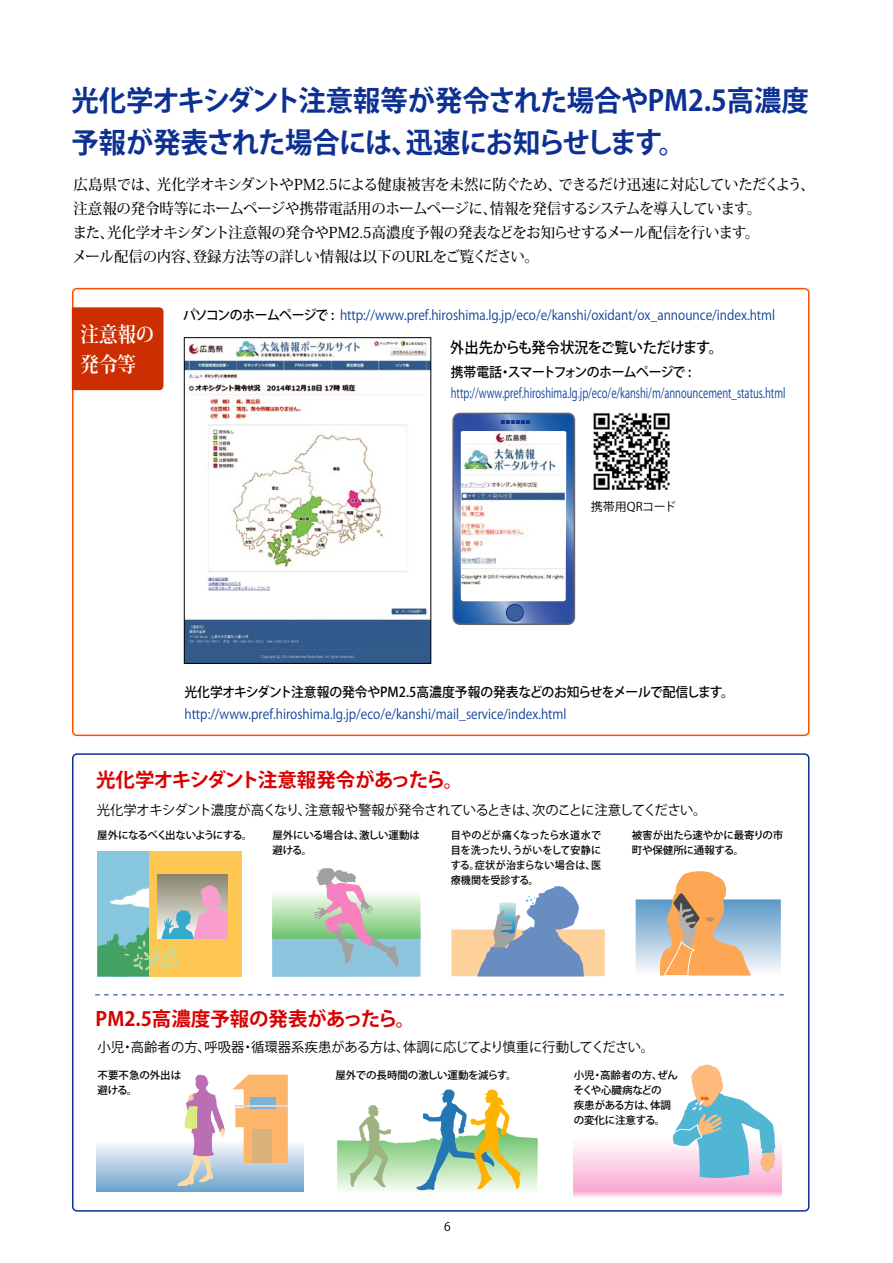
<style>
.page{position:relative;width:893px;height:1263px;background:#fff}
.page>*{position:absolute;margin:0;border:0;box-sizing:border-box;transform-origin:0 0}
.t1{font:700 28.5px/42px "Koz Go Pro";letter-spacing:-.02em;color:#0d3192;scale:.96 1}
.t2{font:700 21px/30px "Koz Min Pro";color:#fff;scale:.88 1}
.t3{font:700 19.5px "Koz Go Pro";letter-spacing:-.06em;color:#d90000}
.t4{font:700 19.5px "Koz Go Pro";letter-spacing:-.01em;color:#d90000}
.t5{font:500 15px/24px "Koz Min Pro";letter-spacing:-.02em;color:#000;scale:.96 1}
.t6{font:500 15px "Koz Go Pro";letter-spacing:-.025em;color:#000;scale:.95 1}
.t7{font:13.5px "Koz Go Pro";color:#0c4099;scale:.9 1}
.t8{font:13.5px "Koz Go Pro";color:#0c4099;scale:.72 1}
.t9{font:13.5px "Koz Go Pro";letter-spacing:-.025em;color:#000}
.t10{font:500 13.5px "Koz Go Pro";letter-spacing:-.01em;color:#000;scale:.95 1}
.t11{font:13.5px "Koz Go Pro";color:#000}
.t12{font:500 13.5px "Koz Go Pro";letter-spacing:-.05em;color:#000;scale:.95 1}
.t13{font:12px "Koz Go Pro";color:#000}
.t14{font:500 10.5px/15px "Koz Go Pro";letter-spacing:-.02em;color:#000}
.t15{font:500 10.5px/15px "Koz Go Pro";letter-spacing:-.02em;color:#000;text-align:justify;scale:.96 1}
.t16{font:500 10.5px "Koz Go Pro";letter-spacing:-.085em;color:#000}
.t17{font:5.25px "Hira Kaku Pro W3";color:#0d3192}
.s1{font-weight:500;color:#000}
</style>
<div class="page">
<div style="left:97px;top:1139px;width:206px;height:52px;background:linear-gradient(to bottom,#fffefe,#71a5cd)"></div>
<div style="left:272px;top:929px;width:148px;height:48px;background:#8dc5de"></div>
<div style="left:451px;top:929px;width:154px;height:47px;background:#fdd199"></div>
<div style="left:636px;top:899px;width:145px;height:77px;background:linear-gradient(to bottom,#5896c4,#fdfcfd)"></div>
<div style="left:272px;top:890px;width:148px;height:49px;background:linear-gradient(to bottom,#fefff7,#6cc26c)"></div>
<img style="left:186px;top:339px;width:243px;height:323px">
<div style="left:184px;top:337px;width:247px;height:327px;border:1px solid #000"></div>
<div style="left:72px;top:288px;width:737px;height:448px;border:2px solid #ff4d00;border-radius:4px"></div>
<div style="left:72px;top:753px;width:737px;height:458px;border:2px solid #0d3192;border-radius:4px"></div>
<div style="left:72px;top:307px;width:91px;height:83px;background:#cc2e01"></div>
<svg style="left:95px;top:994px;width:689px;height:1px"></svg>
<div style="left:97px;top:851px;width:141px;height:125px;background:#86c7de"></div>
<div style="left:149px;top:851px;width:93px;height:125px;background:#fec752"></div>
<div style="left:157px;top:875px;width:70px;height:63px;background:#928f7c"></div>
<svg style="left:97px;top:885px;width:130px;height:91px"></svg>
<svg style="left:313px;top:868px;width:86px;height:99px"></svg>
<svg style="left:177px;top:1075px;width:48px;height:111px"></svg>
<svg style="left:232px;top:1074px;width:56px;height:89px;background:#efc08e"></svg>
<svg style="left:337px;top:1089px;width:201px;height:102px"></svg>
<svg style="left:477px;top:886px;width:107px;height:90px"></svg>
<svg style="left:573px;top:1064px;width:209px;height:133px"></svg>
<svg style="left:659px;top:871px;width:92px;height:105px;background:#dbb590"></svg>
<svg style="left:452px;top:412px;width:124px;height:213px;background:#5474ac"></svg>
<img style="left:461px;top:431px;width:105px;height:170px">
<div style="left:506px;top:604px;width:17px;height:17px;background:#3c609a;border-radius:50%"></div>
<div style="left:506px;top:604px;width:17px;height:17px;border:1px solid #0d3192;border-radius:50%"></div>
<img style="left:593px;top:412px;width:77px;height:78px">
<h1 class="t1" style="left:71px;top:81px;width:770px">光化学オキシダント注意報等が発令された場合やPM2.5高濃度予報が発表された場合には、迅速にお知らせします。</h1>
<p class="t5" style="left:72px;top:171px;width:775px">広島県では、光化学オキシダントやPM2.5による健康被害を未然に防ぐため、できるだけ迅速に対応していただくよう、注意報の発令時等にホームページや携帯電話用のホームページに、情報を発信するシステムを導入しています。<br>また、光化学オキシダント注意報の発令やPM2.5高濃度予報の発表などをお知らせするメール配信を行います。<br>メール配信の内容、登録方法等の詳しい情報は以下のURLをご覧ください。</p>
<h2 class="t2" style="left:81px;top:319px;width:85px">注意報の発令等</h2>
<p class="t7" style="left:183px;top:306px;width:659px"><span class="s1">パソコンのホームページで :</span> http://www.pref.hiroshima.lg.jp/eco/e/kanshi/oxidant/ox_announce/index.html</p>
<p class="t6" style="left:450px;top:337px;width:289px">外出先からも発令状況をご覧いただけます。</p>
<p class="t12" style="left:451px;top:363px;width:254px">携帯電話・スマートフォンのホームページで :</p>
<p class="t8" style="left:451px;top:384px;width:466px">http://www.pref.hiroshima.lg.jp/eco/e/kanshi/m/announcement_status.html</p>
<p class="t17" style="left:501px;top:417px;width:32px">■■■■■■</p>
<p class="t13" style="left:591px;top:499px;width:87px">携帯用QRコード</p>
<p class="t10" style="left:184px;top:683px;width:580px">光化学オキシダント注意報の発令やPM2.5高濃度予報の発表などのお知らせをメールで配信します。</p>
<p class="t7" style="left:184px;top:705px;width:426px">http://www.pref.hiroshima.lg.jp/eco/e/kanshi/mail_service/index.html</p>
<h3 class="t3" style="left:96px;top:767px;width:369px">光化学オキシダント注意報発令があったら。</h3>
<p class="t9" style="left:97px;top:801px;width:611px">光化学オキシダント濃度が高くなり、注意報や警報が発令されているときは、次のことに注意してください。</p>
<p class="t16" style="left:97px;top:829px;width:156px">屋外になるべく出ないようにする。</p>
<p class="t14" style="left:632px;top:828px;width:153px">被害が出たら速やかに最寄りの市町や保健所に通報する。</p>
<p class="t14" style="left:272px;top:828px;width:149px">屋外にいる場合は、激しい運動は避ける。</p>
<p class="t15" style="left:451px;top:828px;width:158px">目やのどが痛くなったら水道水で目を洗ったり、うがいをして安静にする。症状が治まらない場合は、医療機関を受診する。</p>
<h3 class="t4" style="left:96px;top:1006px;width:321px">PM2.5高濃度予報の発表があったら。</h3>
<p class="t11" style="left:97px;top:1038px;width:558px">小児・高齢者の方、呼吸器・循環器系疾患がある方は、体調に応じてより慎重に行動してください。</p>
<p class="t14" style="left:98px;top:1068px;width:85px">不要不急の外出は避ける。</p>
<p class="t14" style="left:335px;top:1068px;width:183px">屋外での長時間の激しい運動を減らす。</p>
<p class="t13" style="left:444px;top:1218px;width:8px">6</p>
<p class="t14" style="left:573px;top:1068px;width:106px">小児・高齢者の方、ぜんそくや心臓病などの<br>疾患がある方は、体調の変化に注意する。</p>
</div>
